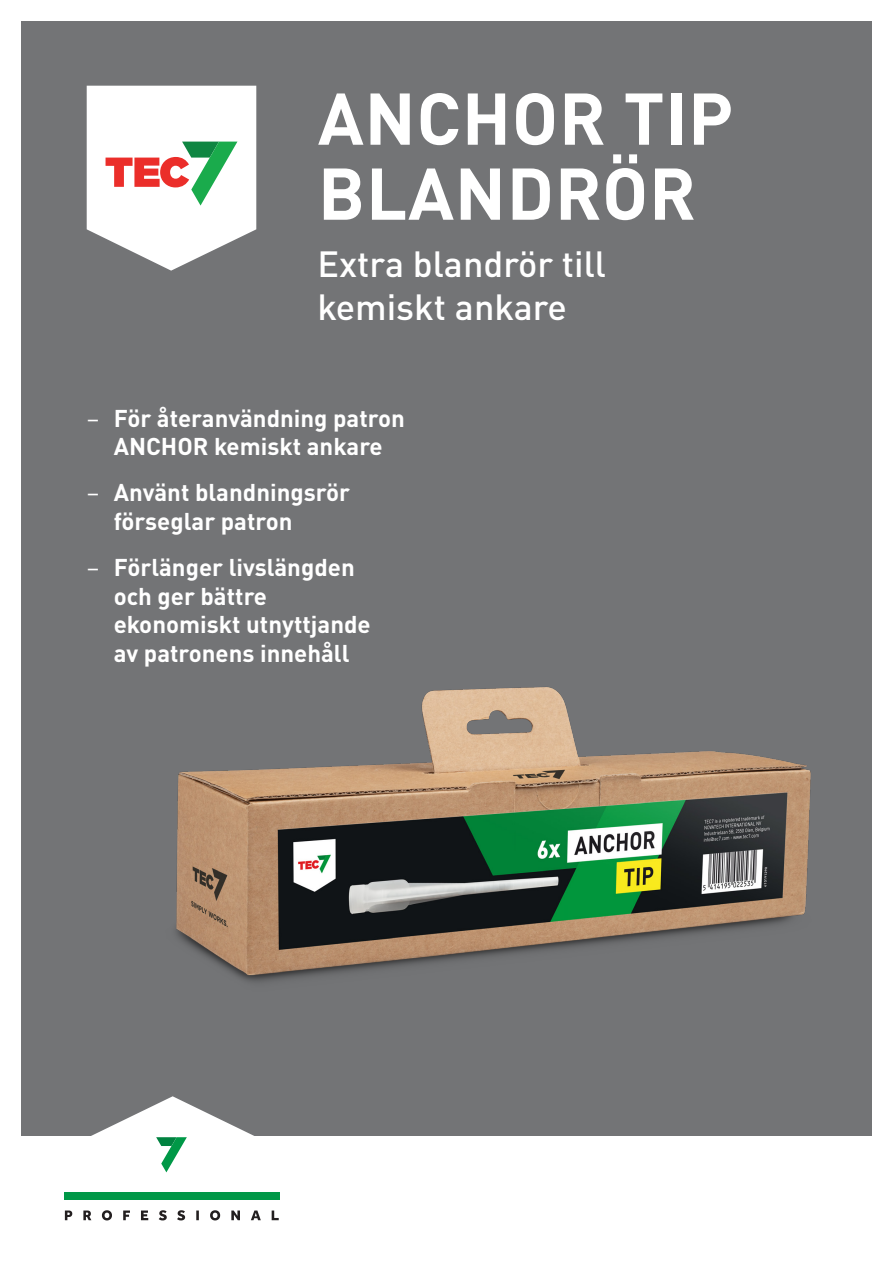
<style>
.page{position:relative;width:893px;height:1263px;background:#fff}
.page>*{position:absolute;margin:0;border:0;box-sizing:border-box;transform-origin:0 0}
.Produkttittel{font:700 72px/75px "DIN Pro";letter-spacing:.01em;color:#fff}
.Produktbeskrivelse{font:500 36px/43.2px "DIN Pro";color:#fff}
.t1{font:700 24px/28.8px "DIN Pro";color:#fff}
.s1{font-weight:400}
</style>
<div class="page">
<div style="left:21px;top:21px;width:851px;height:1114px;background:#737476"></div>
<svg style="left:87px;top:86px;width:169px;height:185px;background:#e3e0dc"></svg>
<div style="left:64px;top:1193px;width:215px;height:7px;background:#009847"></div>
<svg style="left:88px;top:1118px;width:39px;height:18px"></svg>
<svg style="left:65px;top:1210px;width:214px;height:10px"></svg>
<img style="left:127px;top:687px;width:694px;height:486px">
<p class="Produkttittel" style="left:318px;top:73px;width:417px">ANCHOR TIP<br>BLANDRÖR</p>
<p class="Produktbeskrivelse" style="left:317px;top:238px;width:290px">Extra blandrör till kemiskt ankare</p>
<p class="t1" style="left:87px;top:401px;width:320px;text-align:center"><span class="s1">–</span> För återanvändning patron<br>ANCHOR kemiskt ankare</p>
<p class="t1" style="left:114px;top:475px;width:238px;text-indent:-27px"><span class="s1">–</span> Använt blandningsrör förseglar patron</p>
<p class="t1" style="left:114px;top:550px;width:258px;text-indent:-27px"><span class="s1">–</span> Förlänger livslängden och ger bättre ekonomiskt utnyttjande av patronens innehåll</p>
</div>
